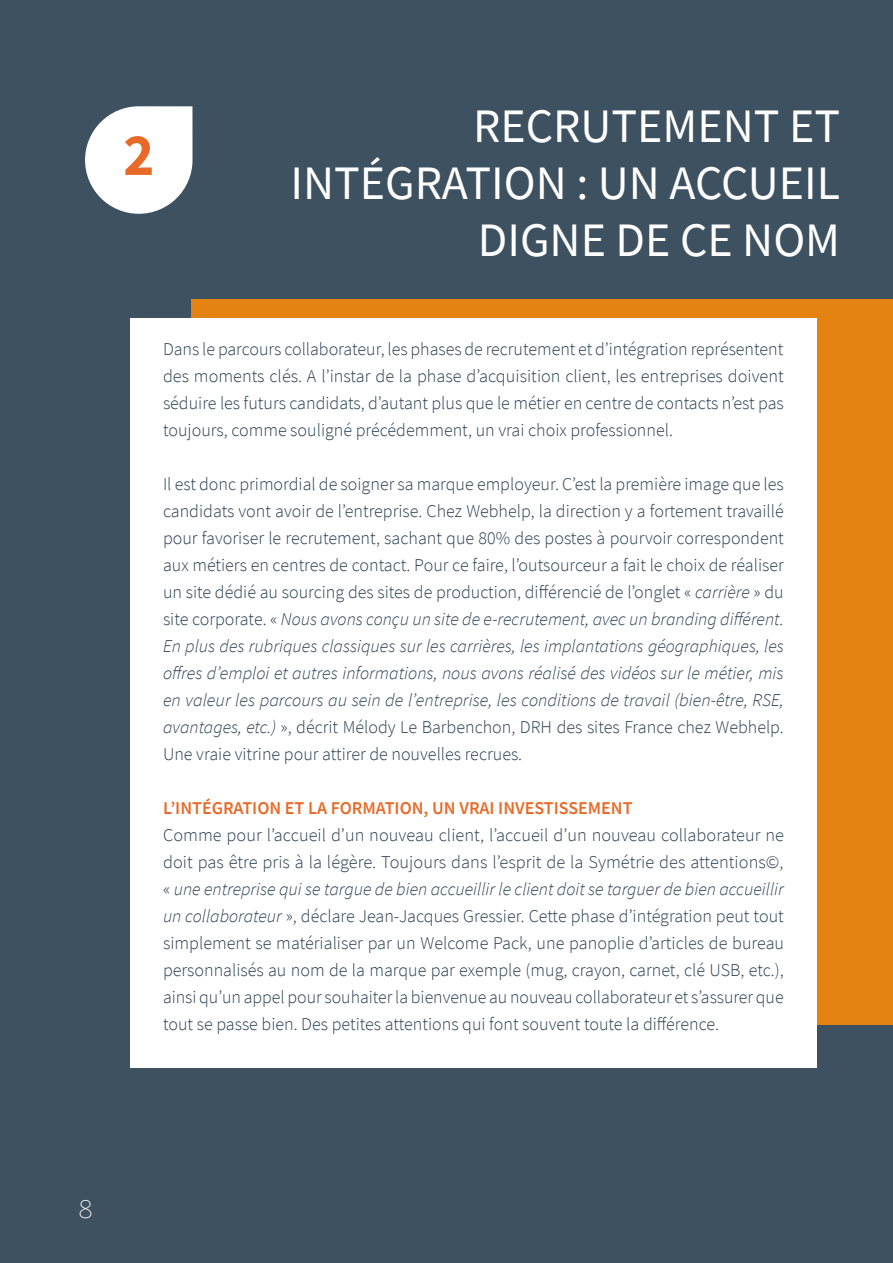
<style>
.page{position:relative;width:893px;height:1263px;background:#3e5160}
.page>*{position:absolute;margin:0;border:0;box-sizing:border-box;transform-origin:0 0}
.t1{font:700 60px "Source Sans Pro";color:#e96a28}
.t2{font:48px/57px "Source Sans Pro";color:#fff;text-align:right}
.t3{font:200 24px "Benton Sans";color:#fff;scale:.95 1}
.t4{font:300 18px/27px "Source Sans Pro";color:#293e51;text-align:justify}
.t5{font:600 18px "Source Sans Pro";color:#e96a28}
.s1{font-style:italic}
</style>
<div class="page">
<svg style="left:85px;top:106px;width:107px;height:108px"></svg>
<div style="left:191px;top:300px;width:702px;height:725px;background:#e48312"></div>
<div style="left:130px;top:318px;width:686px;height:749px;background:#fff"></div>
<h1 class="t1" style="left:123px;top:114px;width:33px">2</h1>
<h2 class="t2" style="left:291px;top:98px;width:551px">RECRUTEMENT ET<br>INTÉGRATION : UN ACCUEIL<br>DIGNE DE CE NOM</h2>
<p class="t4" style="left:163px;top:336px;width:622px">Dans le parcours collaborateur, les phases de recrutement et d’intégration représentent des moments clés. A l’instar de la phase d’acquisition client, les entreprises doivent séduire les futurs candidats, d’autant plus que le métier en centre de contacts n’est pas toujours, comme souligné précédemment, un vrai choix professionnel.</p>
<p class="t4" style="left:163px;top:471px;width:622px">Il est donc primordial de soigner sa marque employeur. C’est la première image que les candidats vont avoir de l’entreprise. Chez Webhelp, la direction y a fortement travaillé pour favoriser le recrutement, sachant que 80% des postes à pourvoir correspondent aux métiers en centres de contact. Pour ce faire, l’outsourceur a fait le choix de réaliser un site dédié au sourcing des sites de production, différencié de l’onglet « <span class="s1">carrière</span> » du site corporate. « <span class="s1">Nous avons conçu un site de e-recrutement, avec un branding différent.<br>En plus des rubriques classiques sur les carrières, les implantations géographiques, les offres d’emploi et autres informations, nous avons réalisé des vidéos sur le métier, mis en valeur les parcours au sein de l’entreprise, les conditions de travail (bien-être, RSE, avantages, etc.)</span> », décrit Mélody Le Barbenchon, DRH des sites France chez Webhelp.<br>Une vraie vitrine pour attirer de nouvelles recrues.</p>
<p class="t5" style="left:163px;top:796px;width:471px">L’INTÉGRATION ET LA FORMATION, UN VRAI INVESTISSEMENT</p>
<p class="t4" style="left:163px;top:822px;width:623px">Comme pour l’accueil d’un nouveau client, l’accueil d’un nouveau collaborateur ne doit pas être pris à la légère. Toujours dans l’esprit de la Symétrie des attentions©, « <span class="s1">une entreprise qui se targue de bien accueillir le client doit se targuer de bien accueillir un collaborateur</span> », déclare Jean-Jacques Gressier. Cette phase d’intégration peut tout simplement se matérialiser par un Welcome Pack, une panoplie d’articles de bureau personnalisés au nom de la marque par exemple (mug, crayon, carnet, clé USB, etc.), ainsi qu’un appel pour souhaiter la bienvenue au nouveau collaborateur et s’assurer que tout se passe bien. Des petites attentions qui font souvent toute la différence.</p>
<h3 class="t3" style="left:79px;top:1195px;width:16px">8</h3>
</div>
